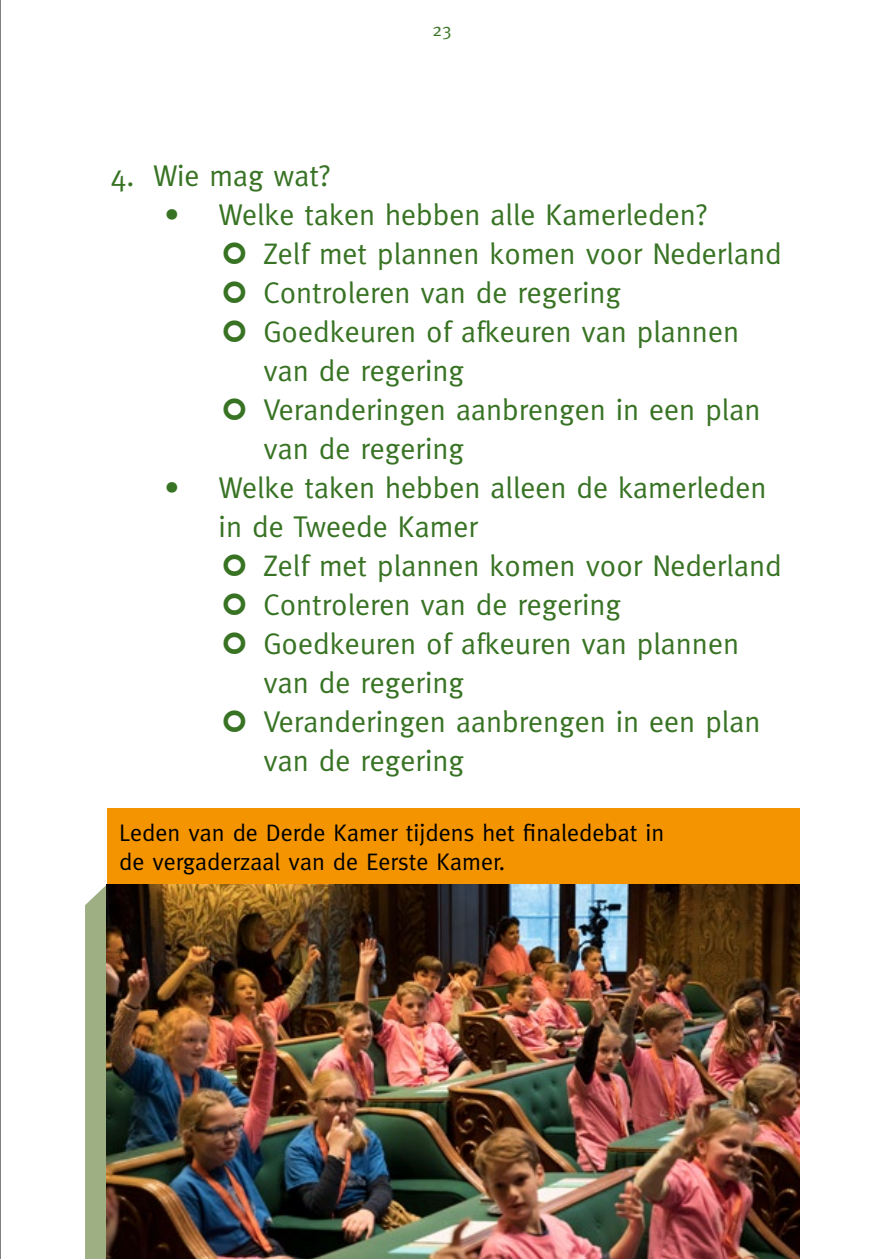
<style>
.page{position:relative;width:893px;height:1259px;background:#fff}
.page>*{position:absolute;margin:0;border:0;box-sizing:border-box;transform-origin:0 0}
._3_Vraag{font:30px/39px "Meta";color:#387324}
.t1{font:24px/28.8px "Meta";color:#000}
.t2{font:18px "Meta";color:#387324}
</style>
<div class="page">
<div style="left:85px;top:884px;width:22px;height:375px;background:#9eb083"></div>
<div style="left:107px;top:808px;width:692px;height:76px;background:#f39400"></div>
<img style="left:107px;top:884px;width:692px;height:375px">
<hr style="left:0;top:0;width:1px;height:1259px;background:#000">
<p class="t2" style="left:433px;top:19px;width:21px">23</p>
<p class="_3_Vraag" style="left:111px;top:156px;width:221px">4. Wie mag wat?</p>
<p class="_3_Vraag" style="left:165px;top:195px;width:544px">• Welke taken hebben alle Kamerleden?</p>
<p class="_3_Vraag" style="left:264px;top:234px;width:520px">Zelf met plannen komen voor Nederland</p>
<p class="_3_Vraag" style="left:264px;top:273px;width:359px">Controleren van de regering</p>
<p class="_3_Vraag" style="left:264px;top:312px;width:477px">Goedkeuren of afkeuren van plannen van de regering</p>
<p class="_3_Vraag" style="left:264px;top:390px;width:498px">Veranderingen aanbrengen in een plan van de regering</p>
<p class="_3_Vraag" style="left:219px;top:468px;width:549px;text-indent:-54px">• Welke taken hebben alleen de kamerleden in de Tweede Kamer</p>
<p class="_3_Vraag" style="left:264px;top:546px;width:520px">Zelf met plannen komen voor Nederland</p>
<p class="_3_Vraag" style="left:264px;top:585px;width:359px">Controleren van de regering</p>
<p class="_3_Vraag" style="left:264px;top:624px;width:477px">Goedkeuren of afkeuren van plannen van de regering</p>
<p class="_3_Vraag" style="left:264px;top:702px;width:498px">Veranderingen aanbrengen in een plan van de regering</p>
<p class="t1" style="left:119px;top:818px;width:547px">Leden van de Derde Kamer tijdens het finaledebat in de vergaderzaal van de Eerste Kamer.</p>
</div>
